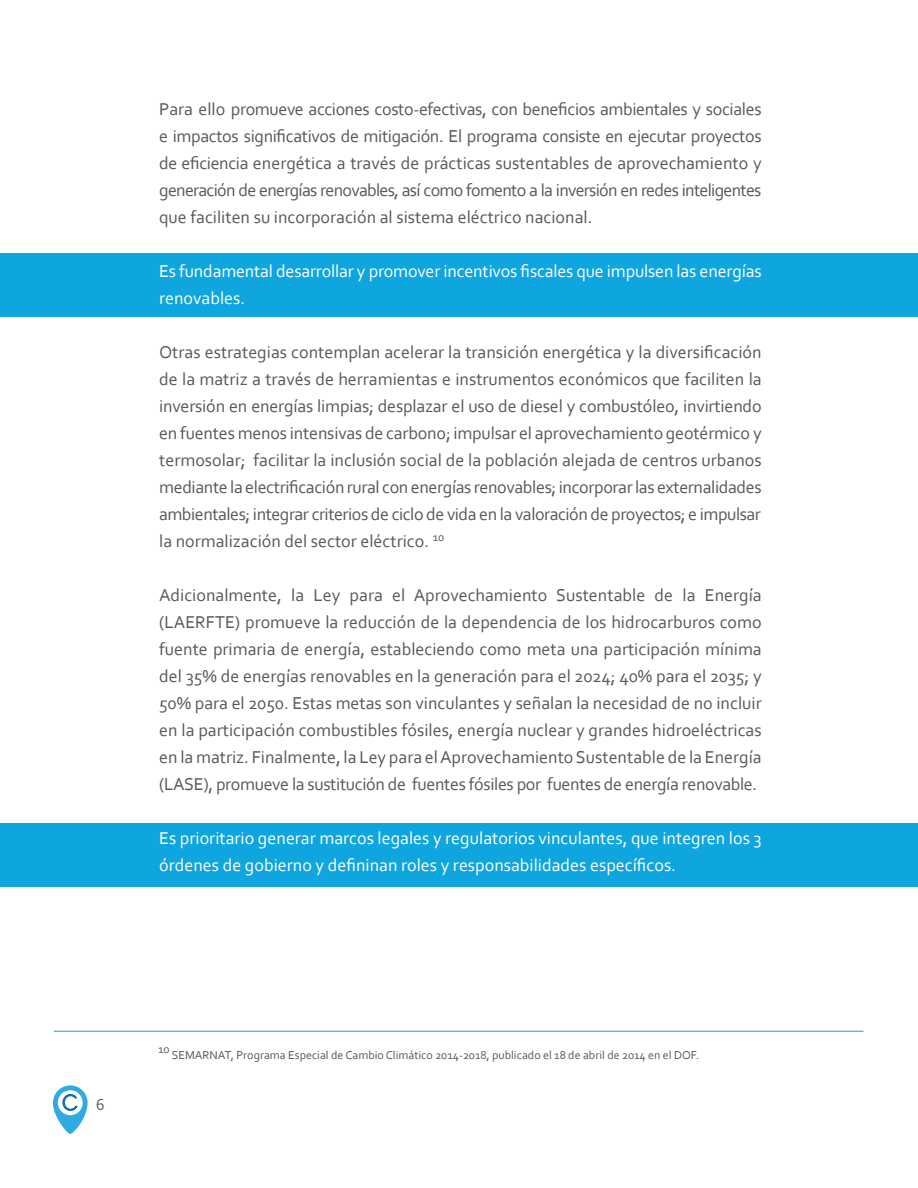
<style>
.page{position:relative;width:918px;height:1188px;background:#fff}
.page>*{position:absolute;margin:0;border:0;box-sizing:border-box;transform-origin:0 0}
.t1{font:28.95px "Drugs";color:#30abe1}
.t2{font:18px/27px "Corbel";letter-spacing:-.02em;color:#57585a;text-align:justify}
.t3{font:18px/27px "Corbel";color:#fff}
.t4{font:18px "Corbel";color:#57585a}
.t5{font:12px "Corbel";color:#57585a}
.s1{font-family:"Corbel";font-size:16.5px;color:#57585a}
</style>
<div class="page">
<svg style="left:53px;top:1085px;width:35px;height:49px"></svg>
<div style="left:58px;top:1090px;width:25px;height:25px;background:#fff;border-radius:50%"></div>
<svg style="left:62px;top:1093px;width:16px;height:18px"></svg>
<hr style="left:54px;top:1031px;width:810px;height:1px;background:#0fa5df">
<div style="left:0;top:254px;width:918px;height:63px;background:#0fa5df"></div>
<div style="left:0;top:823px;width:918px;height:64px;background:#0fa5df"></div>
<p class="t2" style="left:159px;top:96px;width:604px">Para ello promueve acciones costo-efectivas, con beneficios ambientales y sociales e impactos significativos de mitigación. El programa consiste en ejecutar proyectos de eficiencia energética a través de prácticas sustentables de aprovechamiento y generación de energías renovables, así como fomento a la inversión en redes inteligentes que faciliten su incorporación al sistema eléctrico nacional.</p>
<p class="t3" style="left:159px;top:258px;width:604px">Es fundamental desarrollar y promover incentivos fiscales que impulsen las energías renovables.</p>
<p class="t2" style="left:159px;top:339px;width:604px">Otras estrategias contemplan acelerar la transición energética y la diversificación de la matriz a través de herramientas e instrumentos económicos que faciliten la inversión en energías limpias; desplazar el uso de diesel y combustóleo, invirtiendo en fuentes menos intensivas de carbono; impulsar el aprovechamiento geotérmico y termosolar; facilitar la inclusión social de la población alejada de centros urbanos mediante la electrificación rural con energías renovables; incorporar las externalidades ambientales; integrar criterios de ciclo de vida en la valoración de proyectos; e impulsar</p>
<p class="t4" style="left:159px;top:530px;width:287px">la normalización del sector eléctrico. <sup>10</sup></p>
<p class="t2" style="left:159px;top:582px;width:604px">Adicionalmente, la Ley para el Aprovechamiento Sustentable de la Energía (LAERFTE) promueve la reducción de la dependencia de los hidrocarburos como fuente primaria de energía, estableciendo como meta una participación mínima del 35% de energías renovables en la generación para el 2024; 40% para el 2035; y 50% para el 2050. Estas metas son vinculantes y señalan la necesidad de no incluir en la participación combustibles fósiles, energía nuclear y grandes hidroeléctricas en la matriz. Finalmente, la Ley para el Aprovechamiento Sustentable de la Energía (LASE), promueve la sustitución de fuentes fósiles por fuentes de energía renovable.</p>
<p class="t3" style="left:159px;top:825px;width:604px">Es prioritario generar marcos legales y regulatorios vinculantes, que integren los 3 órdenes de gobierno y defininan roles y responsabilidades específicos.</p>
<p class="t1" style="left:62px;top:1081px;width:44px">c <span class="s1">6</span></p>
<p class="t5" style="left:158px;top:1042px;width:13px">10</p>
<p class="t5" style="left:172px;top:1048px;width:529px">SEMARNAT, Programa Especial de Cambio Climático 2014-2018, publicado el 18 de abril de 2014 en el DOF.</p>
</div>
